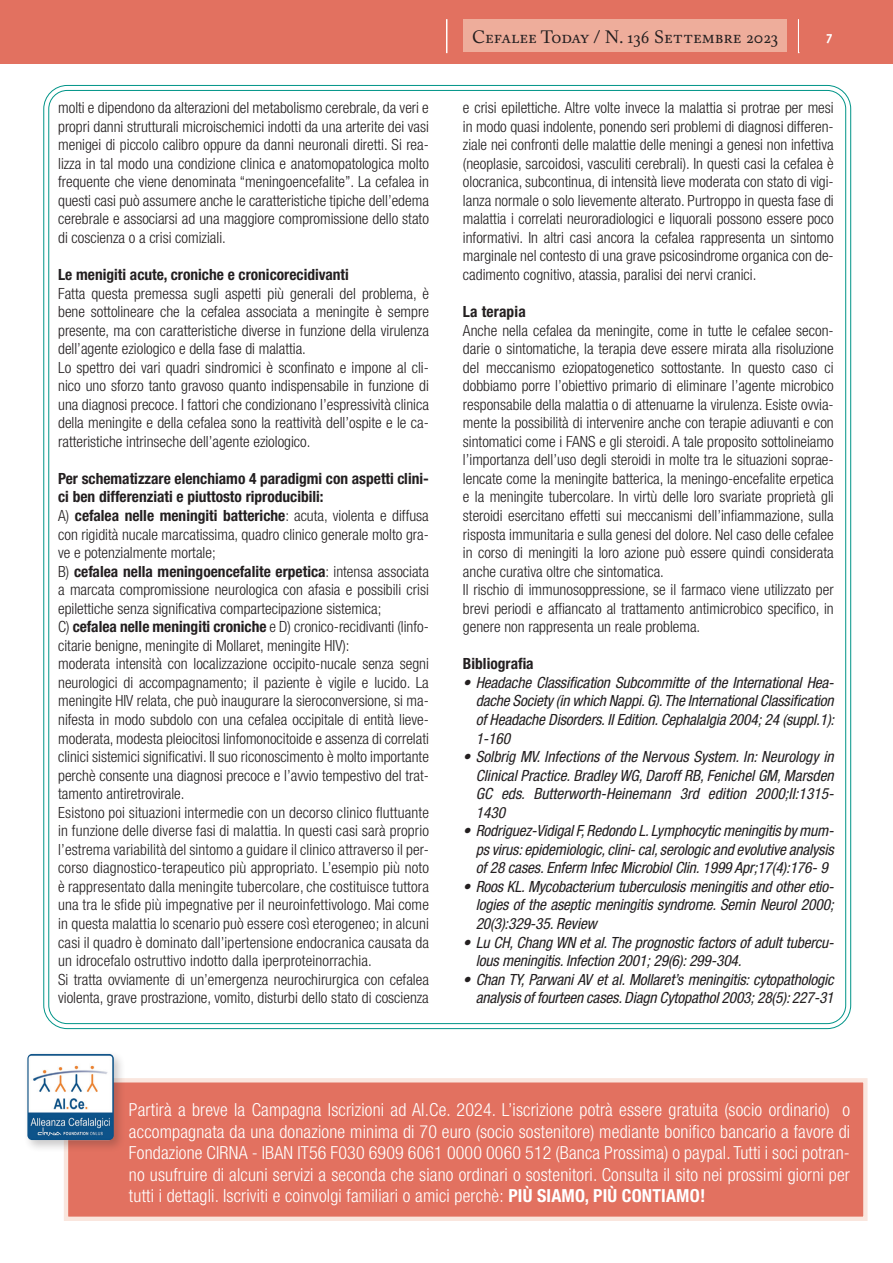
<style>
.page{position:relative;width:893px;height:1263px;background:#fff}
.page>*{position:absolute;margin:0;border:0;box-sizing:border-box;transform-origin:0 0}
.t1{font:300 condensed 18px/21.6px "Helvetica Neue LT Std";letter-spacing:.01em;color:#fff;text-align:justify}
.t2{font:18px "Mattioli 1885 Regular SC";color:#231f20}
.t3{font:300 condensed 15.45px/18.6px "Helvetica Neue LT Std";color:#231f20}
.t4{font:italic condensed 15.45px/18.6px "Helvetica Neue LT Std";letter-spacing:-.01em;color:#231f20;text-align:justify}
.t5{font:700 condensed 15.45px "Helvetica Neue LT Std";color:#231f20}
.t6{font:15px "Csuni 1885 Bold SC";color:#fff}
.s1{font-weight:700}
</style>
<div class="page">
<div style="left:0;top:0;width:893px;height:64px;background:#e27160"></div>
<hr style="left:446px;top:19px;width:1px;height:34px;background:#fff">
<hr style="left:798px;top:19px;width:1px;height:34px;background:#fff">
<div style="left:463px;top:20px;width:324px;height:32px;background:#eead9b"></div>
<div style="left:66px;top:1080px;width:799px;height:139px;background:#e27160"></div>
<div style="left:64px;top:1078px;width:803px;height:143px;border:4px solid #fae6de"></div>
<div style="left:23px;top:1050px;width:104px;height:103px;background:#231f20;opacity:.24"></div>
<img style="left:27px;top:1054px;width:87px;height:86px">
<p class="t3" style="left:58px;top:98px;width:372px;text-align:justify">molti e dipendono da alterazioni del metabolismo cerebrale, da veri e propri danni strutturali microischemici indotti da una arterite dei vasi menigei di piccolo calibro oppure da danni neuronali diretti. Si rea&shy;lizza in tal modo una condizione clinica e anatomopatologica molto frequente che viene denominata “meningoencefalite”. La cefalea in questi casi può assumere anche le caratteristiche tipiche dell’edema cerebrale e associarsi ad una maggiore compromissione dello stato di coscienza o a crisi comiziali.</p>
<p class="t5" style="left:58px;top:265px;width:292px">Le menigiti acute, croniche e cronicorecidivanti</p>
<p class="t3" style="left:58px;top:284px;width:372px">Fatta questa premessa sugli aspetti più generali del problema, è bene sottolineare che la cefalea associata a meningite è sempre presente, ma con caratteristiche diverse in funzione della virulenza dell’agente eziologico e della fase di malattia.<br>Lo spettro dei vari quadri sindromici è sconfinato e impone al cli&shy;nico uno sforzo tanto gravoso quanto indispensabile in funzione di una diagnosi precoce. I fattori che condizionano l’espressività clinica della meningite e della cefalea sono la reattività dell’ospite e le ca&shy;ratteristiche intrinseche dell’agente eziologico.</p>
<p class="t3" style="left:58px;top:469px;width:372px"><span class="s1">Per schematizzare elenchiamo 4 paradigmi con aspetti clini&shy;ci ben differenziati e piuttosto riproducibili:<br></span>A) <span class="s1">cefalea nelle meningiti batteriche</span>: acuta, violenta e diffusa con rigidità nucale marcatissima, quadro clinico generale molto gra&shy;ve e potenzialmente mortale;<br>B) <span class="s1">cefalea nella meningoencefalite erpetica</span>: intensa associata a marcata compromissione neurologica con afasia e possibili crisi epilettiche senza significativa compartecipazione sistemica;<br>C) <span class="s1">cefalea nelle meningiti croniche</span> e D) cronico-recidivanti (linfo&shy;citarie benigne, meningite di Mollaret, meningite HIV):<br>moderata intensità con localizzazione occipito-nucale senza segni neurologici di accompagnamento; il paziente è vigile e lucido. La meningite HIV relata, che può inaugurare la sieroconversione, si ma&shy;nifesta in modo subdolo con una cefalea occipitale di entità lieve&shy;moderata, modesta pleiocitosi linfomonocitoide e assenza di correlati clinici sistemici significativi. Il suo riconoscimento è molto importante perchè consente una diagnosi precoce e l’avvio tempestivo del trat&shy;tamento antiretrovirale.<br>Esistono poi situazioni intermedie con un decorso clinico fluttuante in funzione delle diverse fasi di malattia. In questi casi sarà proprio l’estrema variabilità del sintomo a guidare il clinico attraverso il per&shy;corso diagnostico-terapeutico più appropriato. L’esempio più noto è rappresentato dalla meningite tubercolare, che costituisce tuttora una tra le sfide più impegnative per il neuroinfettivologo. Mai come in questa malattia lo scenario può essere così eterogeneo; in alcuni casi il quadro è dominato dall’ipertensione endocranica causata da un idrocefalo ostruttivo indotto dalla iperproteinorrachia.<br>Si tratta ovviamente di un’emergenza neurochirurgica con cefalea violenta, grave prostrazione, vomito, disturbi dello stato di coscienza</p>
<p class="t2" style="left:472px;top:26px;width:308px">Cefalee Today / N. 136 Settembre 2023</p>
<p class="t6" style="left:826px;top:28px;width:9px">7</p>
<p class="t3" style="left:463px;top:98px;width:372px;text-align:justify">e crisi epilettiche. Altre volte invece la malattia si protrae per mesi in modo quasi indolente, ponendo seri problemi di diagnosi differen&shy;ziale nei confronti delle malattie delle meningi a genesi non infettiva (neoplasie, sarcoidosi, vasculiti cerebrali). In questi casi la cefalea è olocranica, subcontinua, di intensità lieve moderata con stato di vigi&shy;lanza normale o solo lievemente alterato. Purtroppo in questa fase di malattia i correlati neuroradiologici e liquorali possono essere poco informativi. In altri casi ancora la cefalea rappresenta un sintomo marginale nel contesto di una grave psicosindrome organica con de&shy;cadimento cognitivo, atassia, paralisi dei nervi cranici.</p>
<p class="t5" style="left:463px;top:302px;width:64px">La terapia</p>
<p class="t3" style="left:463px;top:321px;width:372px">Anche nella cefalea da meningite, come in tutte le cefalee secon&shy;darie o sintomatiche, la terapia deve essere mirata alla risoluzione del meccanismo eziopatogenetico sottostante. In questo caso ci dobbiamo porre l’obiettivo primario di eliminare l’agente microbico responsabile della malattia o di attenuarne la virulenza. Esiste ovvia&shy;mente la possibilità di intervenire anche con terapie adiuvanti e con sintomatici come i FANS e gli steroidi. A tale proposito sottolineiamo l’importanza dell’uso degli steroidi in molte tra le situazioni soprae&shy;lencate come la meningite batterica, la meningo-encefalite erpetica e la meningite tubercolare. In virtù delle loro svariate proprietà gli steroidi esercitano effetti sui meccanismi dell’infiammazione, sulla risposta immunitaria e sulla genesi del dolore. Nel caso delle cefalee in corso di meningiti la loro azione può essere quindi considerata anche curativa oltre che sintomatica.<br>Il rischio di immunosoppressione, se il farmaco viene utilizzato per brevi periodi e affiancato al trattamento antimicrobico specifico, in genere non rappresenta un reale problema.</p>
<p class="t5" style="left:463px;top:654px;width:72px">Bibliografia</p>
<p class="t4" style="left:476px;top:673px;width:360px;text-indent:-13px">• Headache Classification Subcommitte of the International Hea&shy;dache Society (in which Nappi. G). The International Classification of Headache Disorders. II Edition. Cephalalgia 2004; 24 (suppl.1):<br>1-160</p>
<p class="t4" style="left:476px;top:748px;width:360px;text-indent:-13px">• Solbrig MV. Infections of the Nervous System. In: Neurology in Clinical Practice. Bradley WG, Daroff RB, Fenichel GM, Marsden GC eds. Butterworth-Heinemann 3rd edition 2000;II:1315- 1430</p>
<p class="t4" style="left:476px;top:822px;width:360px;text-indent:-13px">• Rodriguez-Vidigal F, Redondo L. Lymphocytic meningitis by mum&shy;ps virus: epidemiologic, clini- cal, serologic and evolutive analysis of 28 cases. Enferm Infec Microbiol Clin. 1999 Apr;17(4):176- 9</p>
<p class="t4" style="left:476px;top:877px;width:360px;text-indent:-13px">• Roos KL. Mycobacterium tuberculosis meningitis and other etio&shy;logies of the aseptic meningitis syndrome. Semin Neurol 2000; 20(3):329-35. Review</p>
<p class="t4" style="left:476px;top:933px;width:360px;text-indent:-13px">• Lu CH, Chang WN et al. The prognostic factors of adult tubercu&shy;lous meningitis. Infection 2001; 29(6): 299-304.</p>
<p class="t4" style="left:463px;top:970px;width:372px;text-align:right">• Chan TY, Parwani AV et al. Mollaret’s meningitis: cytopathologic analysis of fourteen cases. Diagn Cytopathol 2003; 28(5): 227-31</p>
<p class="t1" style="left:129px;top:1098px;width:723px">Partirà a breve la Campagna Iscrizioni ad Al.Ce. 2024. L’iscrizione potrà essere gratuita (socio ordinario) o accompagnata da una donazione minima di 70 euro (socio sostenitore) mediante bonifico bancario a favore di Fondazione CIRNA - IBAN IT56 F030 6909 6061 0000 0060 512 (Banca Prossima) o paypal. Tutti i soci potran&shy;no usufruire di alcuni servizi a seconda che siano ordinari o sostenitori. Consulta il sito nei prossimi giorni per tutti i dettagli. Iscriviti e coinvolgi familiari o amici perchè: <span class="s1">PIÙ SIAMO, PIÙ CONTIAMO!</span></p>
</div>
